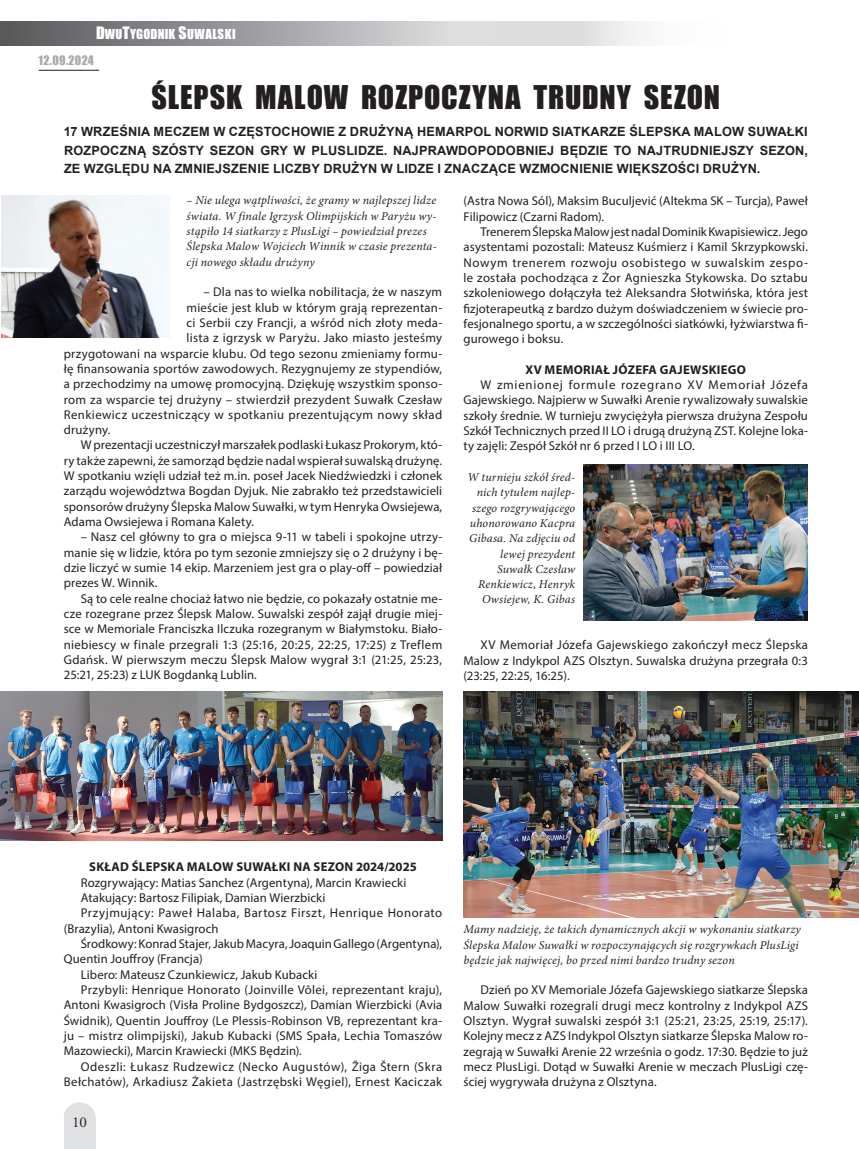
<style>
.page{position:relative;width:859px;height:1149px;background:#fff}
.page>*{position:absolute;margin:0;border:0;box-sizing:border-box;transform-origin:0 0}
.t1{font:30px "Impact";letter-spacing:.035em;color:#231f20}
.t2{font:15px "Adobe Garamond Pro";color:#231f20}
.t3{font:12.75px/15.3px "Myriad Pro";letter-spacing:.015em;color:#231f20;text-align:justify}
.t4{font:700 12.75px/18.8px "Arial";letter-spacing:.015em;color:#231f20;text-align:justify}
.t5{font:12.75px "Myriad Pro";letter-spacing:.04em;color:#231f20}
.t6{font:700 12.75px "Myriad Pro";letter-spacing:.02em;color:#231f20}
.t7{font:12.6px "Impact";letter-spacing:.015em;color:#fff}
.t8{font:italic 12px/15.3px "Minion Pro";letter-spacing:.015em;color:#231f20}
.t9{font:12px "Impact";letter-spacing:.03em;color:#a8a9ad}
.s1{font-size:15.75px}
</style>
<div class="page">
<hr style="left:39px;top:70px;width:60px;height:1px;background:#231f20">
<div style="left:64px;top:1101px;width:31px;height:29px;background:#e0e1e3;border-radius:50%"></div>
<div style="left:64px;top:1116px;width:31px;height:32px;background:#e0e1e3"></div>
<svg style="left:0;top:21px;width:641px;height:24px;background:#acadb0"></svg>
<img style="left:1px;top:196px;width:169px;height:141px">
<img style="left:0;top:691px;width:442px;height:149px">
<img style="left:584px;top:464px;width:224px;height:156px">
<img style="left:463px;top:691px;width:396px;height:226px">
<p class="t7" style="left:96px;top:25px;width:141px"><span class="s1">D</span>WU<span class="s1">T</span>YGODNIK <span class="s1">S</span>UWALSKI</p>
<p class="t9" style="left:38px;top:51px;width:57px">12.09.2024</p>
<h1 class="t1" style="left:152px;top:74px;width:570px">ŚLEPSK MALOW ROZPOCZYNA TRUDNY SEZON</h1>
<p class="t4" style="left:64px;top:122px;width:746px">17 WRZEŚNIA MECZEM W CZĘSTOCHOWIE Z DRUŻYNĄ HEMARPOL NORWID SIATKARZE ŚLEPSKA MALOW SUWAŁKI ROZPOCZNĄ SZÓSTY SEZON GRY W PLUSLIDZE. NAJPRAWDOPODOBNIEJ BĘDZIE TO NAJTRUDNIEJSZY SEZON, ZE WZGLĘDU NA ZMNIEJSZENIE LICZBY DRUŻYN W LIDZE I ZNACZĄCE WZMOCNIENIE WIĘKSZOŚCI DRUŻYN.</p>
<p class="t8" style="left:187px;top:193px;width:252px">– Nie ulega wątpliwości, że gramy w najlepszej lidze świata. W finale Igrzysk Olimpijskich w Paryżu wy&shy;stąpiło 14 siatkarzy z PlusLigi – powiedział prezes Ślepska Malow Wojciech Winnik w czasie prezenta&shy;cji nowego składu drużyny</p>
<p class="t3" style="left:204px;top:284px;width:240px">– Dla nas to wielka nobilitacja, że w naszym</p>
<p class="t3" style="left:187px;top:299px;width:257px">mieście jest klub w którym grają reprezentan-</p>
<p class="t3" style="left:187px;top:315px;width:257px">ci Serbii czy Francji, a wśród nich złoty meda-</p>
<p class="t3" style="left:187px;top:330px;width:257px">lista z igrzysk w Paryżu. Jako miasto jesteśmy</p>
<p class="t3" style="left:64px;top:345px;width:380px">przygotowani na wsparcie klubu. Od tego sezonu zmieniamy formu-</p>
<p class="t3" style="left:64px;top:360px;width:380px">łę finansowania sportów zawodowych. Rezygnujemy ze stypendiów,</p>
<p class="t3" style="left:64px;top:376px;width:380px">a przechodzimy na umowę promocyjną. Dziękuję wszystkim sponso-</p>
<p class="t3" style="left:64px;top:391px;width:380px">rom za wsparcie tej drużyny – stwierdził prezydent Suwałk Czesław</p>
<p class="t3" style="left:64px;top:406px;width:380px">Renkiewicz uczestniczący w spotkaniu prezentującym nowy skład</p>
<p class="t3" style="left:64px;top:422px;width:48px">drużyny.</p>
<p class="t3" style="left:81px;top:437px;width:363px">W prezentacji uczestniczył marszałek podlaski Łukasz Prokorym, któ-</p>
<p class="t3" style="left:64px;top:452px;width:380px">ry także zapewni, że samorząd będzie nadal wspierał suwalską drużynę.</p>
<p class="t3" style="left:64px;top:468px;width:380px">W spotkaniu wzięli udział też m.in. poseł Jacek Niedźwiedzki i członek</p>
<p class="t3" style="left:64px;top:483px;width:380px">zarządu województwa Bogdan Dyjuk. Nie zabrakło też przedstawicieli</p>
<p class="t3" style="left:64px;top:498px;width:380px">sponsorów drużyny Ślepska Malow Suwałki, w tym Henryka Owsiejewa,</p>
<p class="t3" style="left:64px;top:513px;width:192px">Adama Owsiejewa i Romana Kalety.</p>
<p class="t3" style="left:64px;top:529px;width:380px;text-indent:17px">– Nasz cel główny to gra o miejsca 9-11 w tabeli i spokojne utrzy&shy;manie się w lidzie, która po tym sezonie zmniejszy się o 2 drużyny i bę&shy;dzie liczyć w sumie 14 ekip. Marzeniem jest gra o play-off – powiedział prezes W. Winnik.</p>
<p class="t3" style="left:64px;top:590px;width:380px;text-indent:17px">Są to cele realne chociaż łatwo nie będzie, co pokazały ostatnie me&shy;cze rozegrane przez Ślepsk Malow. Suwalski zespół zajął drugie miej&shy;sce w Memoriale Franciszka Ilczuka rozegranym w Białymstoku. Biało&shy;niebiescy w finale przegrali 1:3 (25:16, 20:25, 22:25, 17:25) z Treflem Gdańsk. W pierwszym meczu Ślepsk Malow wygrał 3:1 (21:25, 25:23, 25:21, 25:23) z LUK Bogdanką Lublin.</p>
<p class="t3" style="left:463px;top:193px;width:346px">(Astra Nowa Sól), Maksim Buculjević (Altekma SK – Turcja), Paweł<br>Filipowicz (Czarni Radom).</p>
<p class="t3" style="left:463px;top:224px;width:346px;text-indent:17px">Trenerem Ślepska Malow jest nadal Dominik Kwapisiewicz. Jego asystentami pozostali: Mateusz Kuśmierz i Kamil Skrzypkowski.<br>Nowym trenerem rozwoju osobistego w suwalskim zespo&shy;le została pochodząca z Żor Agnieszka Stykowska. Do sztabu szkoleniowego dołączyła też Aleksandra Słotwińska, która jest fizjoterapeutką z bardzo dużym doświadczeniem w świecie pro&shy;fesjonalnego sportu, a w szczególności siatkówki, łyżwiarstwa fi&shy;gurowego i boksu.</p>
<p class="t6" style="left:525px;top:361px;width:222px">XV MEMORIAŁ JÓZEFA GAJEWSKIEGO</p>
<p class="t3" style="left:463px;top:377px;width:346px;text-indent:17px">W zmienionej formule rozegrano XV Memoriał Józefa Gajewskiego. Najpierw w Suwałki Arenie rywalizowały suwalskie szkoły średnie. W turnieju zwyciężyła pierwsza drużyna Zespołu Szkół Technicznych przed II LO i drugą drużyną ZST. Kolejne loka&shy;ty zajęli: Zespół Szkół nr 6 przed I LO i III LO.</p>
<p class="t8" style="left:467px;top:469px;width:109px;text-align:right">W turnieju szkół śred&shy;nich tytułem najlep&shy;szego rozgrywającego uhonorowano Kacpra<br>Gibasa. Na zdjęciu od lewej prezydent<br>Suwałk Czesław<br>Renkiewicz, Henryk<br>Owsiejew, K. Gibas</p>
<p class="t3" style="left:463px;top:637px;width:346px;text-indent:17px">XV Memoriał Józefa Gajewskiego zakończył mecz Ślepska Malow z Indykpol AZS Olsztyn. Suwalska drużyna przegrała 0:3 (23:25, 22:25, 16:25).</p>
<p class="t6" style="left:89px;top:858px;width:329px">SKŁAD ŚLEPSKA MALOW SUWAŁKI NA SEZON 2024/2025</p>
<p class="t3" style="left:81px;top:874px;width:327px">Rozgrywający: Matias Sanchez (Argentyna), Marcin Krawiecki</p>
<p class="t3" style="left:81px;top:889px;width:246px">Atakujący: Bartosz Filipiak, Damian Wierzbicki</p>
<p class="t5" style="left:81px;top:904px;width:363px">Przyjmujący: Paweł Halaba, Bartosz Firszt, Henrique Honorato</p>
<p class="t3" style="left:64px;top:920px;width:156px">(Brazylia), Antoni Kwasigroch</p>
<p class="t3" style="left:81px;top:935px;width:363px">Środkowy: Konrad Stajer, Jakub Macyra, Joaquin Gallego (Argentyna),</p>
<p class="t3" style="left:64px;top:950px;width:140px">Quentin Jouffroy (Francja)</p>
<p class="t3" style="left:81px;top:966px;width:238px">Libero: Mateusz Czunkiewicz, Jakub Kubacki</p>
<p class="t3" style="left:81px;top:981px;width:363px">Przybyli: Henrique Honorato (Joinville Vôlei, reprezentant kraju),</p>
<p class="t3" style="left:64px;top:996px;width:380px">Antoni Kwasigroch (Visła Proline Bydgoszcz), Damian Wierzbicki (Avia</p>
<p class="t3" style="left:64px;top:1012px;width:380px">Świdnik), Quentin Jouffroy (Le Plessis-Robinson VB, reprezentant kra-</p>
<p class="t3" style="left:64px;top:1027px;width:380px">ju – mistrz olimpijski), Jakub Kubacki (SMS Spała, Lechia Tomaszów</p>
<p class="t3" style="left:64px;top:1042px;width:240px">Mazowiecki), Marcin Krawiecki (MKS Będzin).</p>
<p class="t5" style="left:81px;top:1057px;width:363px">Odeszli: Łukasz Rudzewicz (Necko Augustów), Žiga Štern (Skra</p>
<p class="t3" style="left:64px;top:1073px;width:380px">Bełchatów), Arkadiusz Żakieta (Jastrzębski Węgiel), Ernest Kaciczak</p>
<p class="t2" style="left:72px;top:1113px;width:16px">10</p>
<p class="t8" style="left:463px;top:921px;width:339px">Mamy nadzieję, że takich dynamicznych akcji w wykonaniu siatkarzy<br>Ślepska Malow Suwałki w rozpoczynających się rozgrywkach PlusLigi będzie jak najwięcej, bo przed nimi bardzo trudny sezon</p>
<p class="t3" style="left:463px;top:982px;width:346px;text-indent:17px">Dzień po XV Memoriale Józefa Gajewskiego siatkarze Ślepska Malow Suwałki rozegrali drugi mecz kontrolny z Indykpol AZS Olsztyn. Wygrał suwalski zespół 3:1 (25:21, 23:25, 25:19, 25:17).<br>Kolejny mecz z AZS Indykpol Olsztyn siatkarze Ślepska Malow ro&shy;zegrają w Suwałki Arenie 22 września o godz. 17:30. Będzie to już mecz PlusLigi. Dotąd w Suwałki Arenie w meczach PlusLigi czę&shy;ściej wygrywała drużyna z Olsztyna.</p>
</div>
